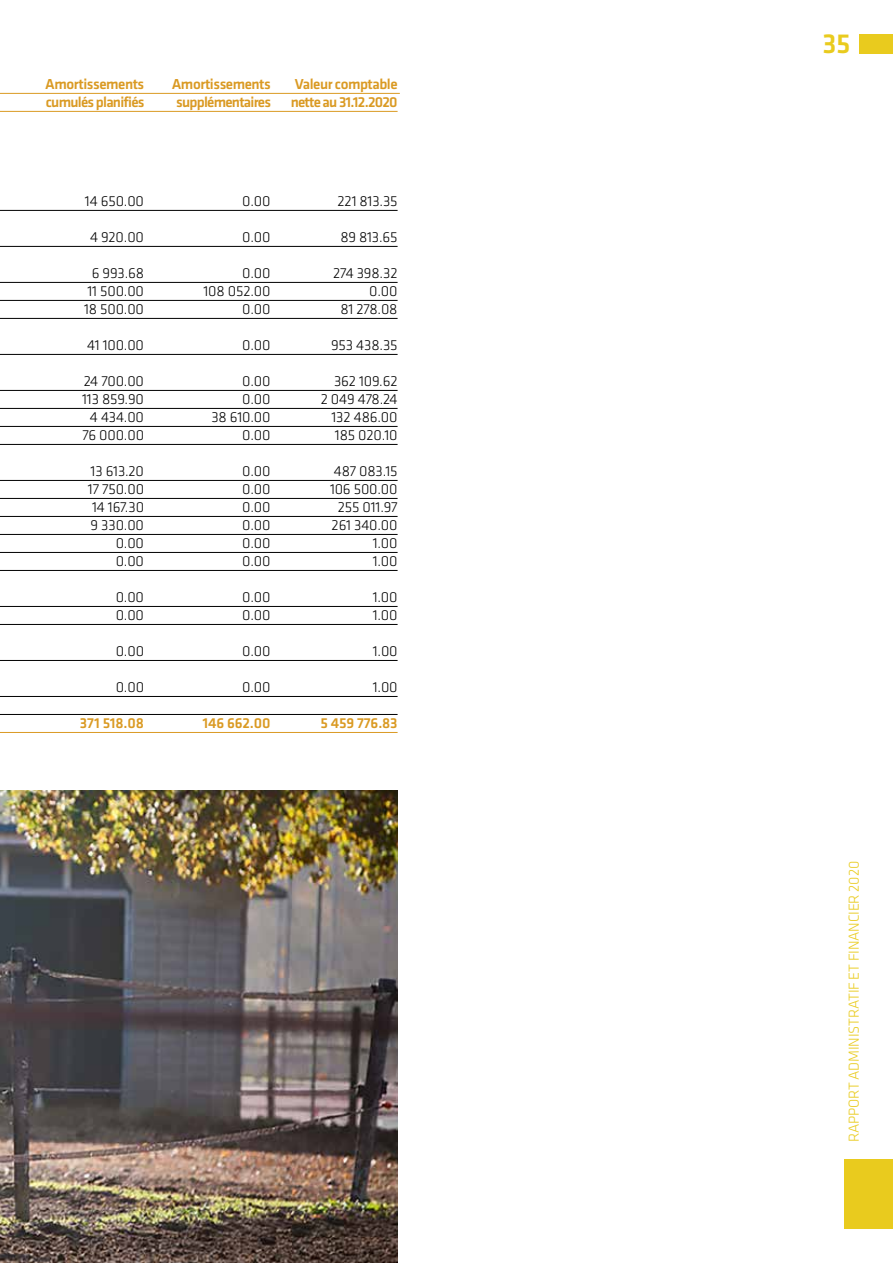
<style>
.page{position:relative;width:893px;height:1263px;background:#fff}
.page>*{position:absolute;margin:0;border:0;box-sizing:border-box;transform-origin:0 0}
.t1{font:500 28.5px "Klavika";color:#e9cb1e}
.t2{font:300 15px "Klavika";letter-spacing:-.01em;color:#000}
.t3{font:500 15px "Klavika";letter-spacing:-.03em;color:#da9a23}
.t4{font:500 15px "Klavika";letter-spacing:-.05em;color:#da9a23}
.t5{font:300 15px "Klavika";letter-spacing:-.01em;color:#e9cb1e}
</style>
<div class="page">
<img style="left:0;top:790px;width:398px;height:473px">
<div style="left:844px;top:1159px;width:49px;height:70px;background:#e9cb1e"></div>
<div style="left:859px;top:34px;width:34px;height:19px;background:#e9cb1e"></div>
<hr style="left:0;top:210px;width:398px;height:1px;background:#000">
<hr style="left:0;top:246px;width:398px;height:1px;background:#000">
<hr style="left:0;top:282px;width:398px;height:1px;background:#000">
<hr style="left:0;top:300px;width:398px;height:1px;background:#000">
<hr style="left:0;top:318px;width:398px;height:1px;background:#000">
<hr style="left:0;top:354px;width:398px;height:1px;background:#000">
<hr style="left:0;top:390px;width:398px;height:1px;background:#000">
<hr style="left:0;top:408px;width:398px;height:1px;background:#000">
<hr style="left:0;top:426px;width:398px;height:1px;background:#000">
<hr style="left:0;top:444px;width:398px;height:1px;background:#000">
<hr style="left:0;top:480px;width:398px;height:1px;background:#000">
<hr style="left:0;top:498px;width:398px;height:1px;background:#000">
<hr style="left:0;top:516px;width:398px;height:1px;background:#000">
<hr style="left:0;top:534px;width:398px;height:1px;background:#000">
<hr style="left:0;top:552px;width:398px;height:1px;background:#000">
<hr style="left:0;top:570px;width:398px;height:1px;background:#000">
<hr style="left:0;top:606px;width:398px;height:1px;background:#000">
<hr style="left:0;top:624px;width:398px;height:1px;background:#000">
<hr style="left:0;top:660px;width:398px;height:1px;background:#000">
<hr style="left:0;top:696px;width:398px;height:1px;background:#000">
<hr style="left:0;top:714px;width:398px;height:1px;background:#000">
<hr style="left:0;top:732px;width:398px;height:1px;background:#da9a23">
<hr style="left:0;top:93px;width:400px;height:1px;background:#da9a23">
<hr style="left:0;top:111px;width:398px;height:1px;background:#da9a23">
<p class="t3" style="left:45px;top:74px;width:101px">Amortissements</p>
<p class="t3" style="left:172px;top:74px;width:101px">Amortissements</p>
<p class="t3" style="left:295px;top:74px;width:104px">Valeur comptable</p>
<p class="t4" style="left:46px;top:92px;width:100px">cumulés planifiés</p>
<p class="t4" style="left:176px;top:92px;width:96px">supplémentaires</p>
<p class="t4" style="left:291px;top:92px;width:108px">nette au 31.12.2020</p>
<p class="t2" style="left:85px;top:192px;width:61px">14 650.00</p>
<p class="t2" style="left:242px;top:192px;width:30px">0.00</p>
<p class="t2" style="left:337px;top:192px;width:62px">221 813.35</p>
<p class="t2" style="left:90px;top:228px;width:55px">4 920.00</p>
<p class="t2" style="left:242px;top:228px;width:30px">0.00</p>
<p class="t2" style="left:340px;top:228px;width:59px">89 813.65</p>
<p class="t2" style="left:92px;top:264px;width:54px">6 993.68</p>
<p class="t2" style="left:242px;top:264px;width:30px">0.00</p>
<p class="t2" style="left:333px;top:264px;width:66px">274 398.32</p>
<p class="t2" style="left:88px;top:282px;width:58px">11 500.00</p>
<p class="t2" style="left:204px;top:282px;width:69px">108 052.00</p>
<p class="t2" style="left:369px;top:282px;width:30px">0.00</p>
<p class="t2" style="left:84px;top:300px;width:61px">18 500.00</p>
<p class="t2" style="left:242px;top:300px;width:30px">0.00</p>
<p class="t2" style="left:340px;top:300px;width:59px">81 278.08</p>
<p class="t2" style="left:87px;top:336px;width:59px">41 100.00</p>
<p class="t2" style="left:242px;top:336px;width:30px">0.00</p>
<p class="t2" style="left:331px;top:336px;width:68px">953 438.35</p>
<p class="t2" style="left:84px;top:372px;width:62px">24 700.00</p>
<p class="t2" style="left:242px;top:372px;width:30px">0.00</p>
<p class="t2" style="left:334px;top:372px;width:65px">362 109.62</p>
<p class="t2" style="left:82px;top:390px;width:63px">113 859.90</p>
<p class="t2" style="left:242px;top:390px;width:30px">0.00</p>
<p class="t2" style="left:321px;top:390px;width:78px">2 049 478.24</p>
<p class="t2" style="left:90px;top:408px;width:56px">4 434.00</p>
<p class="t2" style="left:211px;top:408px;width:61px">38 610.00</p>
<p class="t2" style="left:332px;top:408px;width:68px">132 486.00</p>
<p class="t2" style="left:82px;top:426px;width:63px">76 000.00</p>
<p class="t2" style="left:242px;top:426px;width:30px">0.00</p>
<p class="t2" style="left:335px;top:426px;width:64px">185 020.10</p>
<p class="t2" style="left:91px;top:462px;width:55px">13 613.20</p>
<p class="t2" style="left:242px;top:462px;width:30px">0.00</p>
<p class="t2" style="left:334px;top:462px;width:65px">487 083.15</p>
<p class="t2" style="left:88px;top:480px;width:58px">17 750.00</p>
<p class="t2" style="left:242px;top:480px;width:30px">0.00</p>
<p class="t2" style="left:330px;top:480px;width:69px">106 500.00</p>
<p class="t2" style="left:92px;top:498px;width:53px">14 167.30</p>
<p class="t2" style="left:242px;top:498px;width:30px">0.00</p>
<p class="t2" style="left:338px;top:498px;width:61px">255 011.97</p>
<p class="t2" style="left:91px;top:516px;width:55px">9 330.00</p>
<p class="t2" style="left:242px;top:516px;width:30px">0.00</p>
<p class="t2" style="left:332px;top:516px;width:68px">261 340.00</p>
<p class="t2" style="left:116px;top:534px;width:30px">0.00</p>
<p class="t2" style="left:242px;top:534px;width:30px">0.00</p>
<p class="t2" style="left:373px;top:534px;width:26px">1.00</p>
<p class="t2" style="left:116px;top:552px;width:30px">0.00</p>
<p class="t2" style="left:242px;top:552px;width:30px">0.00</p>
<p class="t2" style="left:373px;top:552px;width:26px">1.00</p>
<p class="t2" style="left:116px;top:588px;width:30px">0.00</p>
<p class="t2" style="left:242px;top:588px;width:30px">0.00</p>
<p class="t2" style="left:373px;top:588px;width:26px">1.00</p>
<p class="t2" style="left:116px;top:606px;width:30px">0.00</p>
<p class="t2" style="left:242px;top:606px;width:30px">0.00</p>
<p class="t2" style="left:373px;top:606px;width:26px">1.00</p>
<p class="t2" style="left:116px;top:642px;width:30px">0.00</p>
<p class="t2" style="left:242px;top:642px;width:30px">0.00</p>
<p class="t2" style="left:373px;top:642px;width:26px">1.00</p>
<p class="t2" style="left:116px;top:678px;width:30px">0.00</p>
<p class="t2" style="left:242px;top:678px;width:30px">0.00</p>
<p class="t2" style="left:373px;top:678px;width:26px">1.00</p>
<p class="t3" style="left:80px;top:713px;width:66px">371 518.08</p>
<p class="t3" style="left:202px;top:713px;width:70px">146 662.00</p>
<p class="t3" style="left:320px;top:713px;width:79px">5 459 776.83</p>
<h1 class="t1" style="left:822px;top:24px;width:29px">35</h1>
<p class="t5" style="left:845px;top:1142px;width:283px;rotate:-90deg">RAPPORT ADMINISTRATIF ET FINANCIER 2020</p>
</div>
